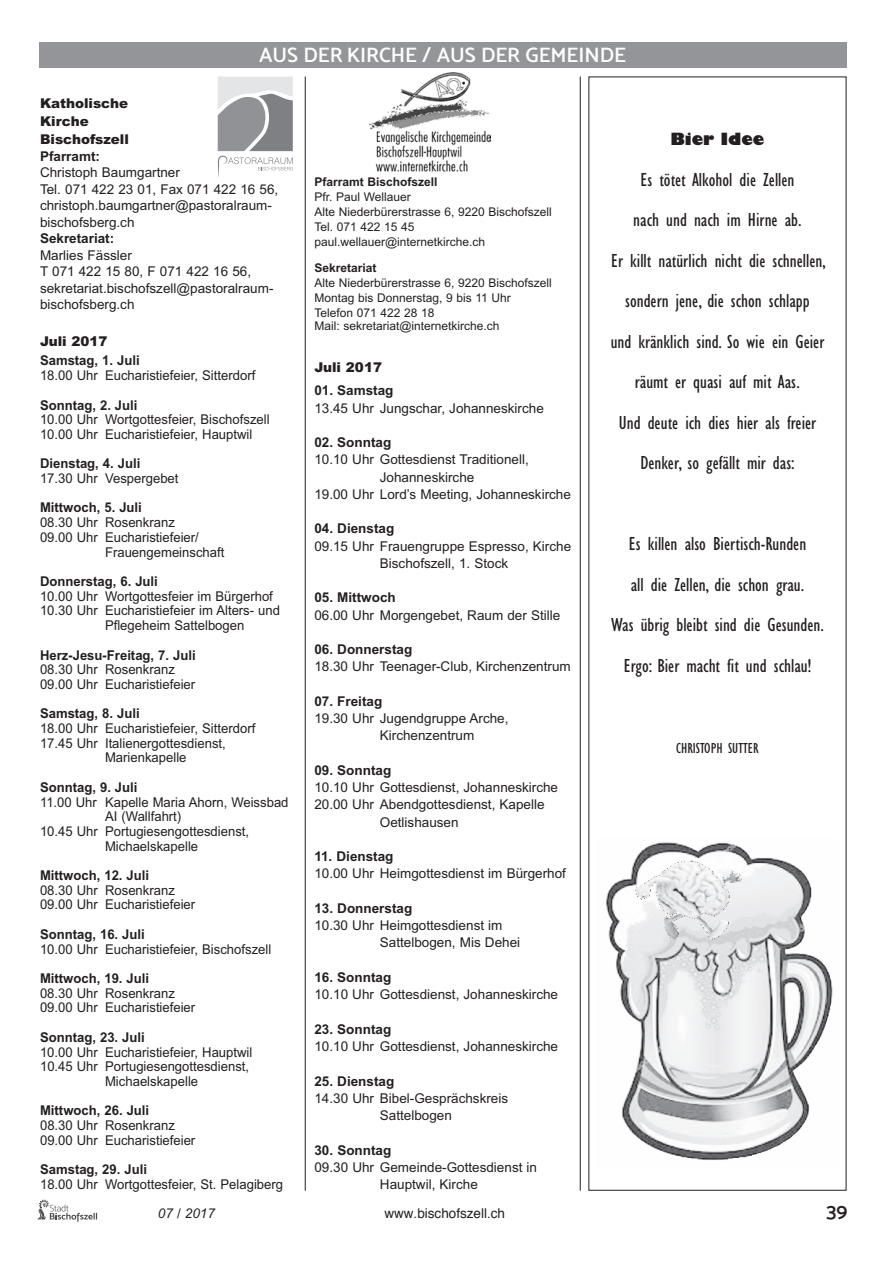
<style>
.page{position:relative;width:893px;height:1263px;background:#fff}
.page>*{position:absolute;margin:0;border:0;box-sizing:border-box;transform-origin:0 0}
.t1{font:21px "Mosk Semi Bold 600";color:#fff}
.t2{font:21px "Mosk Semi Bold 600";color:#231f20}
.t3{font:condensed 19.5px/40.5px "Gill Sans";color:#231f20;text-align:center}
.t4{font:800 16.5px "Gill Sans";color:#231f20}
.t5{font:condensed 15px "Gill Sans";color:#231f20}
.t6{font:13.5px/16.5px "Arial";color:#231f20}
.t7{font:700 13.5px "Arial";color:#231f20}
.t8{font:900 13.5px/18px "Arial";color:#231f20}
.t9{font:13.5px "Helvetica";color:#231f20}
.t10{font:italic 13.5px "Arial";color:#231f20}
.t11{font:italic 13.5px "Arial";color:#231f20}
.t12{font:12px/15px "Arial";color:#231f20}
.t13{font:700 12px "Arial";color:#231f20}
</style>
<div class="page">
<svg style="left:38px;top:1200px;width:59px;height:21px"></svg>
<hr style="left:580px;top:77px;width:1px;height:1114px;background:#231f20">
<hr style="left:305px;top:77px;width:1px;height:1114px;background:#231f20">
<div style="left:39px;top:43px;width:807px;height:25px;background:#939598"></div>
<img style="left:606px;top:842px;width:227px;height:318px">
<img style="left:369px;top:72px;width:121px;height:100px">
<svg style="left:218px;top:77px;width:75px;height:100px"></svg>
<h1 class="t1" style="left:259px;top:42px;width:368px">AUS DER KIRCHE / AUS DER GEMEINDE</h1>
<p class="t8" style="left:40px;top:94px;width:90px">Katholische<br>Kirche<br>Bischofszell</p>
<p class="t7" style="left:40px;top:147px;width:62px">Pfarramt:</p>
<p class="t6" style="left:40px;top:164px;width:240px">Christoph Baumgartner<br>Tel. 071 422 23 01, Fax 071 422 16 56, christoph.baumgartner@pastoralraum&shy;bischofsberg.ch</p>
<p class="t7" style="left:40px;top:229px;width:76px">Sekretariat:</p>
<p class="t6" style="left:40px;top:247px;width:235px">Marlies Fässler<br>T 071 422 15 80, F 071 422 16 56, sekretariat.bischofszell@pastoralraum&shy;bischofsberg.ch</p>
<p class="t8" style="left:40px;top:332px;width:69px">Juli 2017</p>
<p class="t7" style="left:40px;top:352px;width:101px">Samstag, 1. Juli</p>
<p class="t6" style="left:40px;top:367px;width:217px">18.00 Uhr Eucharistiefeier, Sitterdorf</p>
<p class="t7" style="left:40px;top:396px;width:99px">Sonntag, 2. Juli</p>
<p class="t6" style="left:40px;top:412px;width:231px;line-height:14.7px">10.00 Uhr Wortgottesfeier, Bischofszell<br>10.00 Uhr Eucharistiefeier, Hauptwil</p>
<p class="t7" style="left:40px;top:455px;width:102px">Dienstag, 4. Juli</p>
<p class="t6" style="left:40px;top:470px;width:140px">17.30 Uhr Vespergebet</p>
<p class="t7" style="left:40px;top:499px;width:103px">Mittwoch, 5. Juli</p>
<p class="t6" style="left:40px;top:514px;width:136px">08.30 Uhr Rosenkranz</p>
<p class="t6" style="left:40px;top:529px;width:160px">09.00 Uhr Eucharistiefeier/</p>
<p class="t6" style="left:105px;top:544px;width:121px">Frauengemeinschaft</p>
<p class="t7" style="left:40px;top:572px;width:119px">Donnerstag, 6. Juli</p>
<p class="t6" style="left:40px;top:588px;width:234px">10.00 Uhr Wortgottesfeier im Bürgerhof</p>
<p class="t6" style="left:40px;top:602px;width:242px">10.30 Uhr Eucharistiefeier im Alters- und</p>
<p class="t6" style="left:105px;top:617px;width:141px">Pflegeheim Sattelbogen</p>
<p class="t7" style="left:40px;top:646px;width:157px">Herz-Jesu-Freitag, 7. Juli</p>
<p class="t6" style="left:40px;top:662px;width:157px;line-height:14.7px">08.30 Uhr Rosenkranz<br>09.00 Uhr Eucharistiefeier</p>
<p class="t7" style="left:40px;top:704px;width:101px">Samstag, 8. Juli</p>
<p class="t6" style="left:40px;top:720px;width:217px">18.00 Uhr Eucharistiefeier, Sitterdorf</p>
<p class="t6" style="left:40px;top:735px;width:187px">17.45 Uhr Italienergottesdienst,</p>
<p class="t6" style="left:105px;top:749px;width:83px">Marienkapelle</p>
<p class="t7" style="left:40px;top:778px;width:99px">Sonntag, 9. Juli</p>
<p class="t6" style="left:40px;top:794px;width:250px">11.00 Uhr Kapelle Maria Ahorn, Weissbad</p>
<p class="t6" style="left:105px;top:808px;width:78px">AI (Wallfahrt)</p>
<p class="t6" style="left:40px;top:823px;width:211px">10.45 Uhr Portugiesengottesdienst,</p>
<p class="t6" style="left:105px;top:838px;width:95px">Michaelskapelle</p>
<p class="t7" style="left:40px;top:866px;width:111px">Mittwoch, 12. Juli</p>
<p class="t6" style="left:40px;top:883px;width:157px;line-height:14.7px">08.30 Uhr Rosenkranz<br>09.00 Uhr Eucharistiefeier</p>
<p class="t7" style="left:40px;top:925px;width:106px">Sonntag, 16. Juli</p>
<p class="t6" style="left:40px;top:941px;width:233px">10.00 Uhr Eucharistiefeier, Bischofszell</p>
<p class="t7" style="left:40px;top:969px;width:111px">Mittwoch, 19. Juli</p>
<p class="t6" style="left:40px;top:986px;width:157px;line-height:14.7px">08.30 Uhr Rosenkranz<br>09.00 Uhr Eucharistiefeier</p>
<p class="t7" style="left:40px;top:1028px;width:106px">Sonntag, 23. Juli</p>
<p class="t6" style="left:40px;top:1044px;width:214px">10.00 Uhr Eucharistiefeier, Hauptwil</p>
<p class="t6" style="left:40px;top:1058px;width:211px">10.45 Uhr Portugiesengottesdienst,</p>
<p class="t6" style="left:105px;top:1073px;width:95px">Michaelskapelle</p>
<p class="t7" style="left:40px;top:1101px;width:111px">Mittwoch, 26. Juli</p>
<p class="t6" style="left:40px;top:1118px;width:157px;line-height:14.7px">08.30 Uhr Rosenkranz<br>09.00 Uhr Eucharistiefeier</p>
<p class="t7" style="left:40px;top:1160px;width:108px">Samstag, 29. Juli</p>
<p class="t6" style="left:40px;top:1176px;width:245px">18.00 Uhr Wortgottesfeier, St. Pelagiberg</p>
<p class="t13" style="left:314px;top:174px;width:125px">Pfarramt Bischofszell</p>
<p class="t12" style="left:314px;top:189px;width:239px">Pfr. Paul Wellauer<br>Alte Niederbürerstrasse 6, 9220 Bischofszell<br>Tel. 071 422 15 45 paul.wellauer@internetkirche.ch</p>
<p class="t13" style="left:314px;top:259px;width:64px">Sekretariat</p>
<p class="t12" style="left:314px;top:275px;width:239px">Alte Niederbürerstrasse 6, 9220 Bischofszell<br>Montag bis Donnerstag, 9 bis 11 Uhr<br>Telefon 071 422 28 18</p>
<p class="t12" style="left:314px;top:318px;width:187px">Mail: sekretariat@internetkirche.ch</p>
<p class="t8" style="left:314px;top:358px;width:69px">Juli 2017</p>
<p class="t7" style="left:314px;top:382px;width:81px">01. Samstag</p>
<p class="t6" style="left:314px;top:400px;width:231px">13.45 Uhr Jungschar, Johanneskirche</p>
<p class="t7" style="left:314px;top:433px;width:78px">02. Sonntag</p>
<p class="t6" style="left:314px;top:451px;width:216px">10.10 Uhr Gottesdienst Traditionell,</p>
<p class="t6" style="left:380px;top:469px;width:96px">Johanneskirche</p>
<p class="t6" style="left:314px;top:486px;width:258px">19.00 Uhr Lord’s Meeting, Johanneskirche</p>
<p class="t7" style="left:314px;top:520px;width:81px">04. Dienstag</p>
<p class="t6" style="left:314px;top:537px;width:258px;line-height:17.2px;text-align:center">09.15 Uhr Frauengruppe Espresso, Kirche<br>Bischofszell, 1. Stock</p>
<p class="t7" style="left:314px;top:589px;width:83px">05. Mittwoch</p>
<p class="t6" style="left:314px;top:607px;width:247px">06.00 Uhr Morgengebet, Raum der Stille</p>
<p class="t7" style="left:314px;top:640px;width:99px">06. Donnerstag</p>
<p class="t6" style="left:314px;top:658px;width:258px">18.30 Uhr Teenager-Club, Kirchenzentrum</p>
<p class="t7" style="left:314px;top:692px;width:69px">07. Freitag</p>
<p class="t6" style="left:380px;top:710px;width:130px;line-height:17.2px;text-indent:-65px">19.30 Uhr Jugendgruppe Arche,<br>Kirchenzentrum</p>
<p class="t7" style="left:314px;top:761px;width:78px">09. Sonntag</p>
<p class="t6" style="left:314px;top:779px;width:245px">10.10 Uhr Gottesdienst, Johanneskirche</p>
<p class="t6" style="left:314px;top:796px;width:232px">20.00 Uhr Abendgottesdienst, Kapelle</p>
<p class="t6" style="left:380px;top:814px;width:80px">Oetlishausen</p>
<p class="t7" style="left:314px;top:847px;width:81px">11. Dienstag</p>
<p class="t6" style="left:314px;top:865px;width:253px">10.00 Uhr Heimgottesdienst im Bürgerhof</p>
<p class="t7" style="left:314px;top:899px;width:99px">13. Donnerstag</p>
<p class="t6" style="left:380px;top:917px;width:142px;line-height:17.2px;text-indent:-66px">10.30 Uhr Heimgottesdienst im<br>Sattelbogen, Mis Dehei</p>
<p class="t7" style="left:314px;top:968px;width:78px">16. Sonntag</p>
<p class="t6" style="left:314px;top:986px;width:245px">10.10 Uhr Gottesdienst, Johanneskirche</p>
<p class="t7" style="left:314px;top:1020px;width:78px">23. Sonntag</p>
<p class="t6" style="left:314px;top:1038px;width:245px">10.10 Uhr Gottesdienst, Johanneskirche</p>
<p class="t7" style="left:314px;top:1072px;width:81px">25. Dienstag</p>
<p class="t6" style="left:380px;top:1089px;width:130px;line-height:17.2px;text-indent:-66px">14.30 Uhr Bibel-Gesprächskreis<br>Sattelbogen</p>
<p class="t7" style="left:314px;top:1141px;width:78px">30. Sonntag</p>
<p class="t6" style="left:314px;top:1158px;width:224px;line-height:17.2px;text-align:center">09.30 Uhr Gemeinde-Gottesdienst in<br>Hauptwil, Kirche</p>
<p class="t4" style="left:670px;top:129px;width:96px">Bier Idee</p>
<p class="t3" style="left:611px;top:159px;width:217px">Es tötet Alkohol die Zellen<br>nach und nach im Hirne ab.<br>Er killt natürlich nicht die schnellen, sondern jene, die schon schlapp<br>und kränklich sind. So wie ein Geier räumt er quasi auf mit Aas.<br>Und deute ich dies hier als freier<br>Denker, so gefällt mir das:</p>
<h2 class="t3" style="left:611px;top:524px;width:214px">Es killen also Biertisch-Runden<br>all die Zellen, die schon grau.<br>Was übrig bleibt sind die Gesunden.<br>Ergo: Bier macht fit und schlau!</h2>
<p class="t5" style="left:676px;top:739px;width:84px">CHRISTOPH SUTTER</p>
<p class="t6" style="left:381px;top:1208px;width:122px">www.bischofszell.ch</p>
<h1 class="t2" style="left:824px;top:1200px;width:25px">3939</h1>
<p class="t11" style="left:158px;top:1205px;width:59px">07 / 2017</p>
<p class="t9" style="left:384px;top:1202px;width:122px">www.bischofszell.ch</p>
<p class="t10" style="left:151px;top:1207px;width:59px">07 / 2017</p>
</div>
